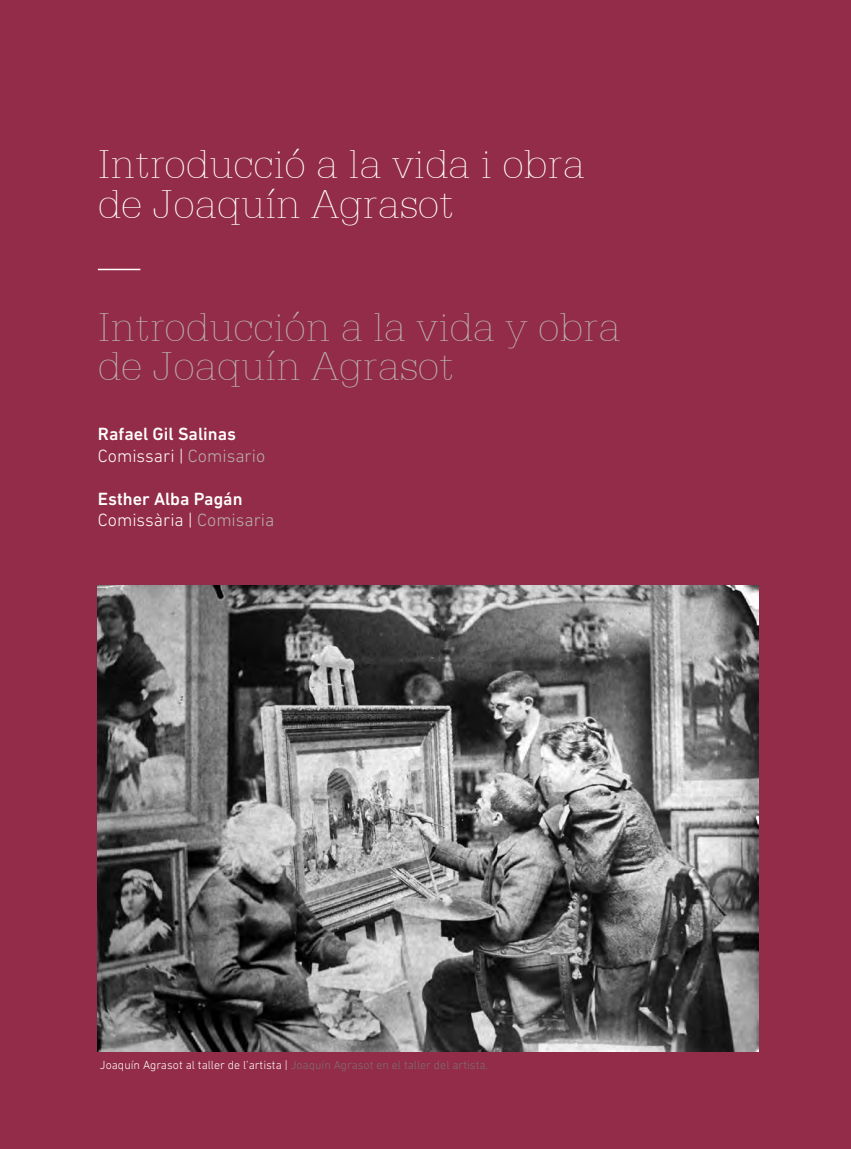
<style>
.page{position:relative;width:851px;height:1149px;background:#fff}
.page>*{position:absolute;margin:0;border:0;box-sizing:border-box;transform-origin:0 0}
.t1{font:100 43.5px/39px "Serifa BT";color:#b9b0ac}
.t2{font:100 43.5px/39px "Serifa BT";color:#fff}
.t3{font:500 18px/21.6px "DIN Next LT Pro";color:#fff}
.t4{font:300 12px "DIN Next LT Pro";color:#7d7068}
.s1{font-weight:300}
.s2{font-weight:300;color:#b9b0ac}
.s3{color:#fff}
</style>
<div class="page">
<div style="left:0;top:0;width:850px;height:1148px;background:#932c49"></div>
<hr style="left:98px;top:269px;width:42px;height:1px;background:#fff">
<img style="left:98px;top:585px;width:660px;height:465px">
<h1 class="t2" style="left:98px;top:144px;width:488px">Introducció a la vida i obra de Joaquín Agrasot</h1>
<h1 class="t1" style="left:98px;top:307px;width:524px">Introducción a la vida y obra de Joaquín Agrasot</h1>
<p class="t3" style="left:98px;top:423px;width:169px">Rafael Gil Salinas<br><span class="s1">Comissari |</span> <span class="s2">Comisario</span></p>
<p class="t3" style="left:98px;top:487px;width:178px">Esther Alba Pagán<br><span class="s1">Comissària |</span> <span class="s2">Comisaria</span></p>
<p class="t4" style="left:100px;top:1057px;width:390px"><span class="s3">Joaquín Agrasot al taller de l’artista |</span> Joaquín Agrasot en el taller del artista.</p>
</div>
